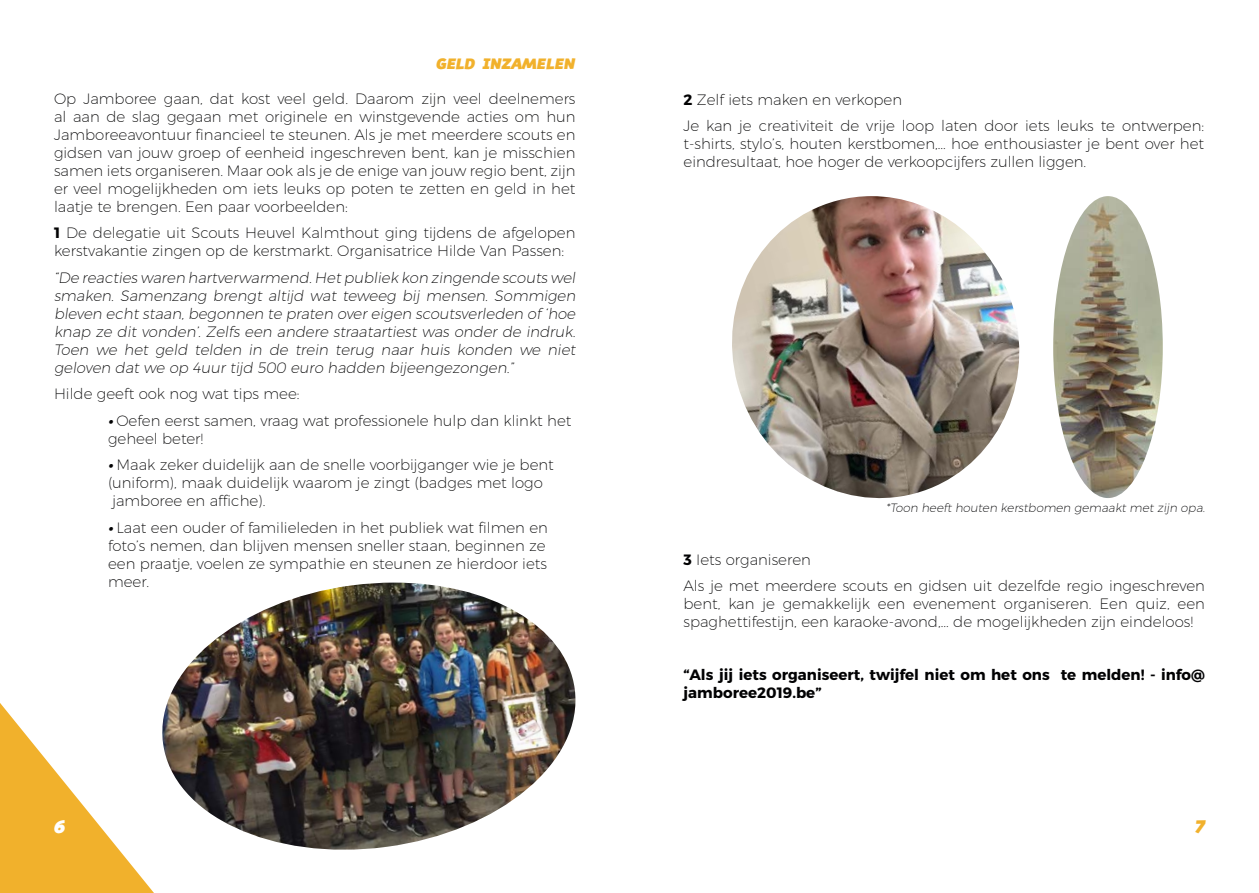
<style>
.page{position:relative;width:1259px;height:893px;background:#fff}
.page>*{position:absolute;margin:0;border:0;box-sizing:border-box;transform-origin:0 0}
.t1{font:18px "Souses";color:#fff}
.t2{font:18px "Souses";color:#f1b12c}
.t3{font:15px/18px "Trueno Ult Lt";color:#020203}
.t4{font:15px/18px "Trueno Ult Lt It";color:#020203;text-align:justify}
.t5{font:15px/18px "Trueno Bd";color:#020203}
.t6{font:15px "Souses";color:#f1b12c}
.t7{font:12px "Trueno Ult Lt It";color:#020203}
.s1{font-family:"Trueno Bd"}
.s2{font-family:"Trueno Bd It"}
</style>
<div class="page">
<svg style="left:0;top:703px;width:154px;height:190px"></svg>
<img style="left:153px;top:583px;width:423px;height:279px">
<img style="left:1053px;top:196px;width:109px;height:302px">
<img style="left:732px;top:196px;width:288px;height:303px">
<p class="t6" style="left:436px;top:53px;width:141px">GELD INZAMELEN</p>
<p class="t3" style="left:54px;top:89px;width:523px;text-align:justify">Op Jamboree gaan, dat kost veel geld. Daarom zijn veel deelnemers al aan de slag gegaan met originele en winstgevende acties om hun Jamboreeavontuur financieel te steunen. Als je met meerdere scouts en gidsen van jouw groep of eenheid ingeschreven bent, kan je misschien samen iets organiseren. Maar ook als je de enige van jouw regio bent, zijn er veel mogelijkheden om iets leuks op poten te zetten en geld in het laatje te brengen. Een paar voorbeelden:</p>
<p class="t3" style="left:54px;top:223px;width:523px"><span class="s1">1</span> De delegatie uit Scouts Heuvel Kalmthout ging tijdens de afgelopen kerstvakantie zingen op de kerstmarkt. Organisatrice Hilde Van Passen:</p>
<p class="t4" style="left:54px;top:268px;width:523px">“De reacties waren hartverwarmend. Het publiek kon zingende scouts wel smaken. Samenzang brengt altijd wat teweeg bij mensen. Sommigen bleven echt staan, begonnen te praten over eigen scoutsverleden of ‘hoe knap ze dit vonden’. Zelfs een andere straatartiest was onder de indruk.<br>Toen we het geld telden in de trein terug naar huis konden we niet geloven dat we op 4uur tijd 500 euro hadden bijeengezongen.”</p>
<p class="t3" style="left:54px;top:384px;width:247px">Hilde geeft ook nog wat tips mee:</p>
<p class="t3" style="left:108px;top:411px;width:465px"><span class="s2">•</span> Oefen eerst samen, vraag wat professionele hulp dan klinkt het geheel beter!</p>
<p class="t3" style="left:108px;top:455px;width:447px"><span class="s2">•</span> Maak zeker duidelijk aan de snelle voorbijganger wie je bent (uniform), maak duidelijk waarom je zingt (badges met logo jamboree en affiche).</p>
<p class="t3" style="left:108px;top:518px;width:441px"><span class="s2">•</span> Laat een ouder of familieleden in het publiek wat filmen en foto’s nemen, dan blijven mensen sneller staan, beginnen ze een praatje, voelen ze sympathie en steunen ze hierdoor iets meer.</p>
<p class="t3" style="left:683px;top:86px;width:522px;line-height:26.5px"><span class="s1">2</span> Zelf iets maken en verkopen<br>Je kan je creativiteit de vrije loop laten door iets leuks te ontwerpen:</p>
<p class="t3" style="left:683px;top:134px;width:522px">t-shirts, stylo’s, houten kerstbomen,... hoe enthousiaster je bent over het eindresultaat, hoe hoger de verkoopcijfers zullen liggen.</p>
<p class="t7" style="left:886px;top:500px;width:320px">*Toon heeft houten kerstbomen gemaakt met zijn opa.</p>
<p class="t3" style="left:683px;top:546px;width:523px;line-height:26.5px"><span class="s1">3</span> Iets organiseren<br>Als je met meerdere scouts en gidsen uit dezelfde regio ingeschreven</p>
<p class="t3" style="left:683px;top:594px;width:523px">bent, kan je gemakkelijk een evenement organiseren. Een quiz, een spaghettifestijn, een karaoke-avond,... de mogelijkheden zijn eindeloos!</p>
<p class="t5" style="left:683px;top:666px;width:523px">“Als jij iets organiseert, twijfel niet om het ons te melden! - info@ jamboree2019.be”</p>
<p class="t1" style="left:54px;top:814px;width:12px">6</p>
<p class="t2" style="left:1195px;top:814px;width:11px">7</p>
</div>
